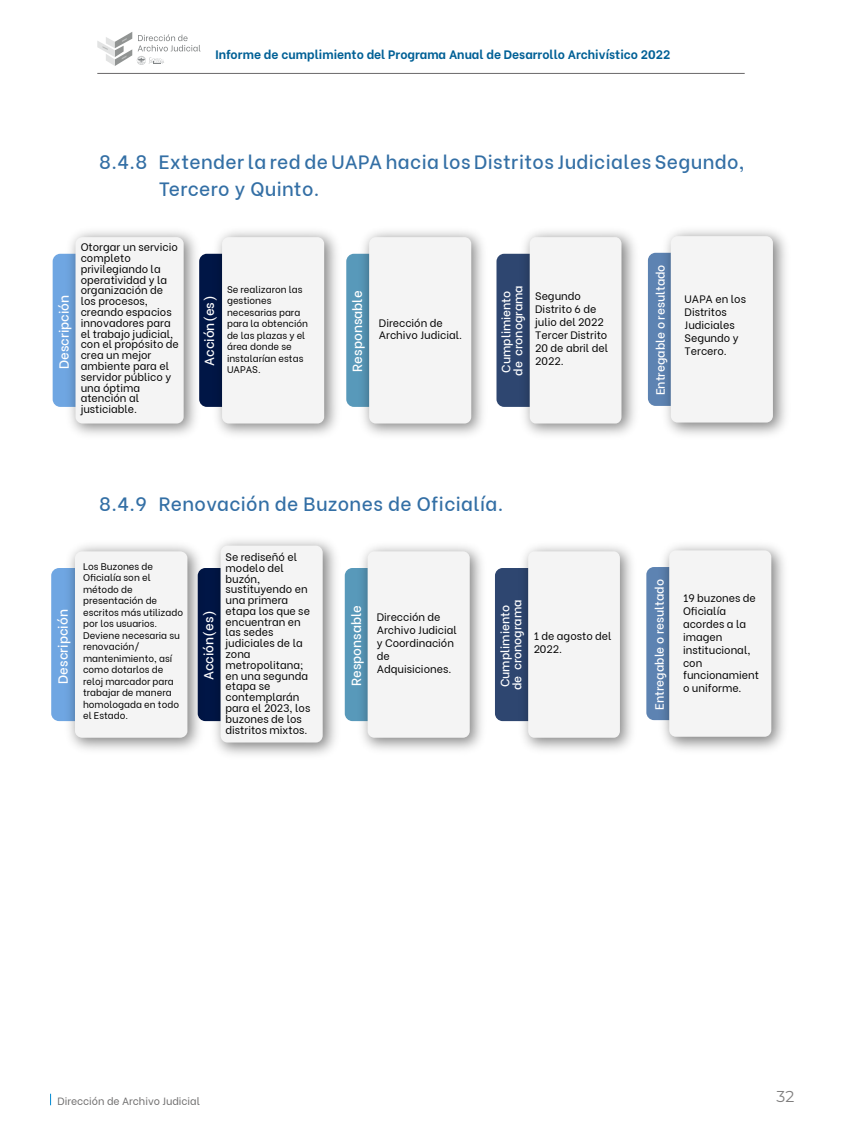
<style>
.page{position:relative;width:844px;height:1141px;background:#fff}
.page>*{position:absolute;margin:0;border:0;box-sizing:border-box;transform-origin:0 0}
.t1{font:500 19.25px/26.2px "Be Vietnam";letter-spacing:.02em;color:#336fa5}
.t2{font:15.75px "Montserrat";color:#7f7e7e}
.t3{font:500 13.12px "Be Vietnam";color:#fff}
.t4{font:700 12.25px "Be Vietnam";color:#006096}
.t5{font:500 11.9px/11.9px "Be Vietnam";color:#fff}
.t6{font:10.85px/10.8px "Be Vietnam";color:#000}
.t7{font:10.5px "Be Vietnam";color:#6e6d6d}
.t8{font:9.62px/11.5px "Be Vietnam";color:#000}
</style>
<div class="page">
<hr style="left:97px;top:73px;width:647px;height:1px;background:#696768">
<svg style="left:97px;top:32px;width:103px;height:34px"></svg>
<div style="left:199px;top:254px;width:84px;height:153px;background:#001646;border-radius:8px"></div>
<img style="left:207px;top:231px;width:130px;height:204px">
<div style="left:222px;top:237px;width:102px;height:187px;background:#f4f4f4;border-radius:7px"></div>
<div style="left:346px;top:254px;width:84px;height:153px;background:#5899ba;border-radius:8px"></div>
<img style="left:353px;top:231px;width:130px;height:204px">
<div style="left:369px;top:237px;width:102px;height:187px;background:#f4f4f4;border-radius:7px"></div>
<div style="left:496px;top:254px;width:84px;height:153px;background:#2e4670;border-radius:8px"></div>
<img style="left:514px;top:231px;width:121px;height:204px">
<div style="left:529px;top:237px;width:92px;height:187px;background:#f4f4f4;border-radius:6px"></div>
<div style="left:647px;top:253px;width:84px;height:153px;background:#5d83b2;border-radius:8px"></div>
<img style="left:656px;top:230px;width:130px;height:205px">
<div style="left:670px;top:236px;width:102px;height:187px;background:#f4f4f4;border-radius:7px"></div>
<div style="left:53px;top:254px;width:83px;height:153px;background:#6fa6e2;border-radius:8px"></div>
<img style="left:60px;top:231px;width:145px;height:204px">
<div style="left:75px;top:237px;width:109px;height:187px;background:#f4f4f4;border-radius:7px"></div>
<img style="left:209px;top:540px;width:127px;height:215px">
<div style="left:220px;top:546px;width:102px;height:196px;background:#f4f4f4;border-radius:7px"></div>
<div style="left:344px;top:568px;width:84px;height:153px;background:#5899ba;border-radius:8px"></div>
<img style="left:352px;top:546px;width:130px;height:204px">
<div style="left:367px;top:551px;width:102px;height:187px;background:#f4f4f4;border-radius:7px"></div>
<div style="left:495px;top:568px;width:83px;height:153px;background:#2e4670;border-radius:8px"></div>
<img style="left:513px;top:546px;width:119px;height:204px">
<div style="left:528px;top:551px;width:91px;height:187px;background:#f4f4f4;border-radius:6px"></div>
<div style="left:646px;top:567px;width:84px;height:153px;background:#5d83b2;border-radius:8px"></div>
<img style="left:653px;top:545px;width:131px;height:205px">
<div style="left:669px;top:550px;width:102px;height:187px;background:#f4f4f4;border-radius:7px"></div>
<div style="left:51px;top:568px;width:87px;height:153px;background:#6fa6e2;border-radius:8px"></div>
<img style="left:60px;top:545px;width:149px;height:205px">
<div style="left:75px;top:551px;width:112px;height:187px;background:#f4f4f4;border-radius:7px"></div>
<p class="t4" style="left:215px;top:45px;width:456px">Informe de cumplimiento del Programa Anual de Desarrollo Archivístico 2022</p>
<p class="t1" style="left:159px;top:147px;width:587px;text-indent:-60px">8.4.8 Extender la red de UAPA hacia los Distritos Judiciales Segundo,<br>Tercero y Quinto.</p>
<p class="t6" style="left:81px;top:241px;width:100px">Otorgar un servicio completo privilegiando la operatividad y la organización de los procesos, creando espacios innovadores para el trabajo judicial, con el propósito de crea un mejor ambiente para el servidor público y una óptima atención al justiciable.</p>
<p class="t8" style="left:227px;top:282px;width:82px">Se realizaron las gestiones necesarias para para la obtención de las plazas y el área donde se instalarían estas<br>UAPAS.</p>
<p class="t3" style="left:53px;top:369px;width:76px;rotate:-90deg">Descripción</p>
<p class="t3" style="left:198px;top:366px;width:72px;rotate:-90deg">Acción(es)</p>
<p class="t3" style="left:346px;top:372px;width:82px;rotate:-90deg">Responsable</p>
<p class="t5" style="left:499px;top:376px;width:92px;rotate:-90deg">Cumplimiento de cronograma</p>
<p class="t6" style="left:379px;top:315px;width:85px;line-height:13px">Dirección de<br>Archivo Judicial.</p>
<p class="t6" style="left:535px;top:289px;width:74px;line-height:13px">Segundo<br>Distrito 6 de julio del 2022<br>Tercer Distrito<br>20 de abril del<br>2022.</p>
<p class="t1" style="left:99px;top:489px;width:405px">8.4.9 Renovación de Buzones de Oficialía.</p>
<p class="t6" style="left:225px;top:550px;width:86px">Se rediseñó el modelo del buzón, sustituyendo en una primera etapa los que se encuentran en las sedes judiciales de la zona metropolitana; en una segunda etapa se contemplarán para el 2023, los buzones de los distritos mixtos.</p>
<p class="t8" style="left:83px;top:559px;width:101px">Los Buzones de<br>Oficialía son el método de presentación de escritos más utilizado por los usuarios.<br>Deviene necesaria su renovación/ mantenimiento, así como dotarlos de reloj marcador para trabajar de manera homologada en todo el Estado.</p>
<p class="t3" style="left:52px;top:684px;width:76px;rotate:-90deg">Descripción</p>
<p class="t3" style="left:198px;top:680px;width:72px;rotate:-90deg">Acción(es)</p>
<p class="t3" style="left:345px;top:686px;width:82px;rotate:-90deg">Responsable</p>
<p class="t5" style="left:498px;top:690px;width:92px;rotate:-90deg">Cumplimiento de cronograma</p>
<p class="t6" style="left:376px;top:609px;width:82px;line-height:13px">Dirección de<br>Archivo Judicial y Coordinación de<br>Adquisiciones.</p>
<p class="t6" style="left:533px;top:629px;width:79px;line-height:13px">1 de agosto del<br>2022.</p>
<p class="t5" style="left:653px;top:395px;width:132px;rotate:-90deg">Entregable o resultado</p>
<p class="t6" style="left:684px;top:292px;width:63px;line-height:13px">UAPA en los<br>Distritos<br>Judiciales<br>Segundo y<br>Tercero.</p>
<p class="t5" style="left:652px;top:710px;width:132px;rotate:-90deg">Entregable o resultado</p>
<p class="t6" style="left:682px;top:590px;width:77px;line-height:13px">19 buzones de<br>Oficialía acordes a la imagen institucional, con funcionamient o uniforme.</p>
<p class="t7" style="left:58px;top:1092px;width:144px">Dirección de Archivo Judicial</p>
<h2 class="t2" style="left:776px;top:1086px;width:19px">32</h2>
</div>
